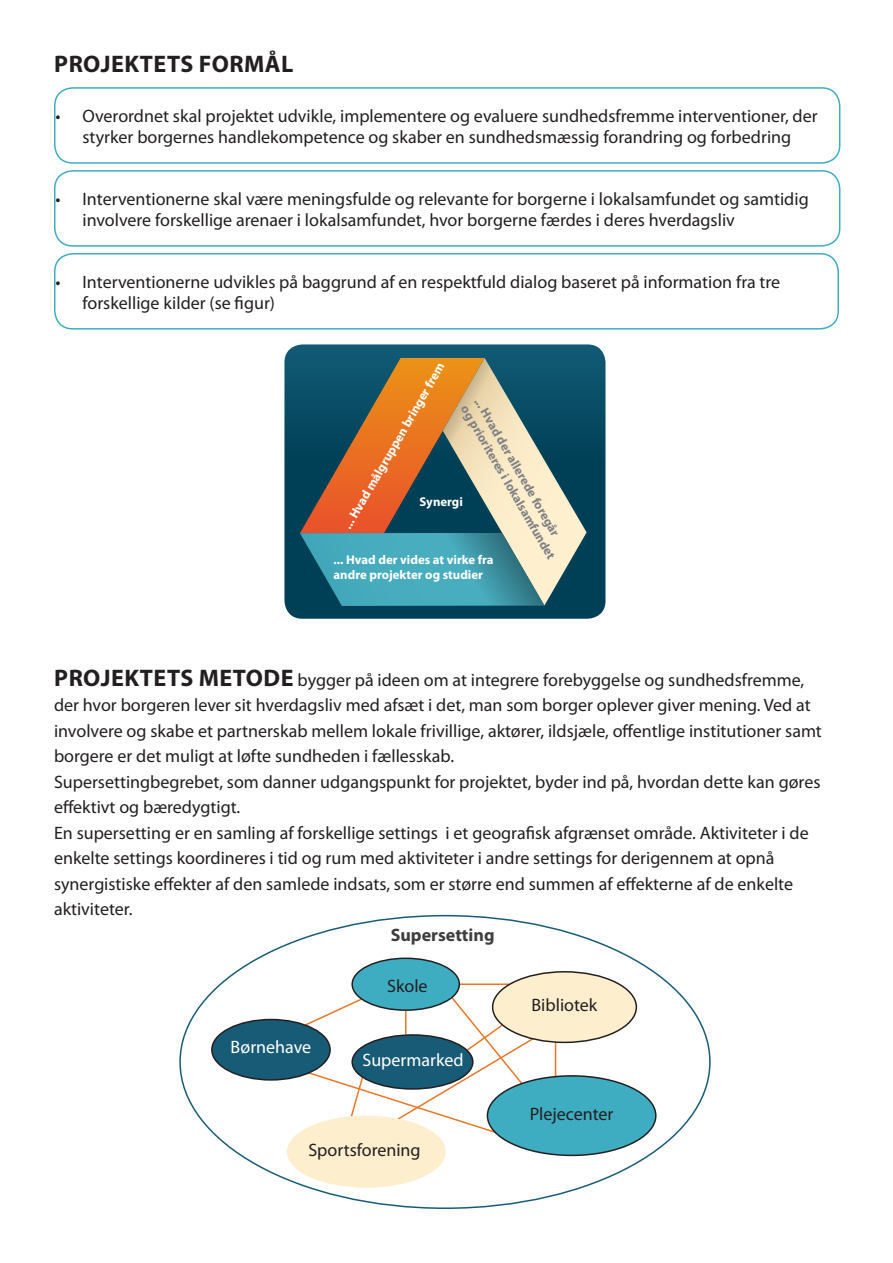
<style>
.page{position:relative;width:893px;height:1263px;background:#fff}
.page>*{position:absolute;margin:0;border:0;box-sizing:border-box;transform-origin:0 0}
.t1{font:700 24px "Myriad Pro";letter-spacing:.02em;color:#231f20}
.t2{font:18px/25.5px "Myriad Pro";color:#231f20}
.t3{font:18px "Myriad Pro";color:#fff}
.t4{font:700 18px "Myriad Pro";color:#3e3e3f}
.t5{font:700 12.75px/15.3px "Myriad Pro";color:#fff}
.t6{font:700 12.75px/15.3px "Myriad Pro";color:#808083}
.s1{font-weight:700;font-size:24px}
</style>
<div class="page">
<hr style="left:460px;top:983px;width:49px;height:2px;background:#eb7627">
<hr style="left:555px;top:1043px;width:1px;height:33px;background:#eb7627">
<div style="left:352px;top:958px;width:107px;height:52px;background:#3eadc1;border-radius:50%"></div>
<div style="left:351px;top:957px;width:109px;height:54px;border:2px solid #231f20;border-radius:50%"></div>
<div style="left:493px;top:972px;width:143px;height:70px;background:#fdeecd;border-radius:50%"></div>
<div style="left:492px;top:971px;width:145px;height:72px;border:2px solid #231f20;border-radius:50%"></div>
<div style="left:487px;top:1076px;width:169px;height:79px;background:#3eadc1;border-radius:50%"></div>
<div style="left:487px;top:1075px;width:170px;height:81px;border:2px solid #231f20;border-radius:50%"></div>
<div style="left:288px;top:1116px;width:157px;height:71px;background:#fdeecd;border-radius:50%"></div>
<div style="left:212px;top:1019px;width:118px;height:61px;background:#185b76;border-radius:50%"></div>
<div style="left:211px;top:1019px;width:120px;height:62px;border:2px solid #231f20;border-radius:50%"></div>
<svg style="left:303px;top:994px;width:233px;height:140px"></svg>
<div style="left:54px;top:87px;width:786px;height:77px;border:2px solid #3eadc1;border-radius:18px"></div>
<div style="left:54px;top:170px;width:786px;height:77px;border:2px solid #3eadc1;border-radius:18px"></div>
<div style="left:54px;top:253px;width:785px;height:77px;border:2px solid #3eadc1;border-radius:18px"></div>
<svg style="left:284px;top:344px;width:321px;height:275px;background:#105067"></svg>
<svg style="left:300px;top:358px;width:287px;height:248px;background:#738478"></svg>
<p class="t1" style="left:54px;top:48px;width:241px">PROJEKTETS FORMÅL</p>
<p class="t2" style="left:56px;top:105px;width:764px;line-height:21px;text-align:center">• Overordnet skal projektet udvikle, implementere og evaluere sundhedsfremme interventioner, der styrker borgernes handlekompetence og skaber en sundhedsmæssig forandring og forbedring</p>
<p class="t2" style="left:82px;top:188px;width:728px;line-height:21px;text-indent:-27px">• Interventionerne skal være meningsfulde og relevante for borgerne i lokalsamfundet og samtidig involvere forskellige arenaer i lokalsamfundet, hvor borgerne færdes i deres hverdagsliv</p>
<p class="t2" style="left:82px;top:271px;width:699px;line-height:21px;text-indent:-27px">• Interventionerne udvikles på baggrund af en respektfuld dialog baseret på information fra tre forskellige kilder (se figur)</p>
<p class="t5" style="left:340px;top:524px;width:191px;rotate:-60deg">... Hvad målgruppen bringer frem</p>
<p class="t5" style="left:334px;top:551px;width:162px">... Hvad der vides at virke fra andre projekter og studier</p>
<p class="t6" style="left:484px;top:394px;width:177px;rotate:60deg">... Hvad der allerede foregår<br>og prioriteres i lokalsamfundet</p>
<p class="t5" style="left:420px;top:493px;width:45px">Synergi</p>
<p class="t2" style="left:54px;top:666px;width:769px"><span class="s1">PROJEKTETS METODE</span> bygger på ideen om at integrere forebyggelse og sundhedsfremme, der hvor borgeren lever sit hverdagsliv med afsæt i det, man som borger oplever giver mening. Ved at involvere og skabe et partnerskab mellem lokale frivillige, aktører, ildsjæle, offentlige institutioner samt borgere er det muligt at løfte sundheden i fællesskab.</p>
<p class="t2" style="left:54px;top:768px;width:768px">Supersettingbegrebet, som danner udgangspunkt for projektet, byder ind på, hvordan dette kan gøres effektivt og bæredygtigt.</p>
<p class="t2" style="left:54px;top:819px;width:756px">En supersetting er en samling af forskellige settings i et geografisk afgrænset område. Aktiviteter i de enkelte settings koordineres i tid og rum med aktiviteter i andre settings for derigennem at opnå synergistiske effekter af den samlede indsats, som er større end summen af effekterne af de enkelte aktiviteter.</p>
<p class="t4" style="left:391px;top:923px;width:105px">Supersetting</p>
<p class="t3" style="left:231px;top:1036px;width:82px">Børnehave</p>
<p class="t2" style="left:387px;top:973px;width:42px">Skole</p>
<p class="t3" style="left:362px;top:1049px;width:103px">Supermarked</p>
<p class="t2" style="left:308px;top:1137px;width:114px">Sportsforening</p>
<p class="t2" style="left:532px;top:992px;width:67px">Bibliotek</p>
<p class="t2" style="left:530px;top:1101px;width:85px">Plejecenter</p>
</div>
